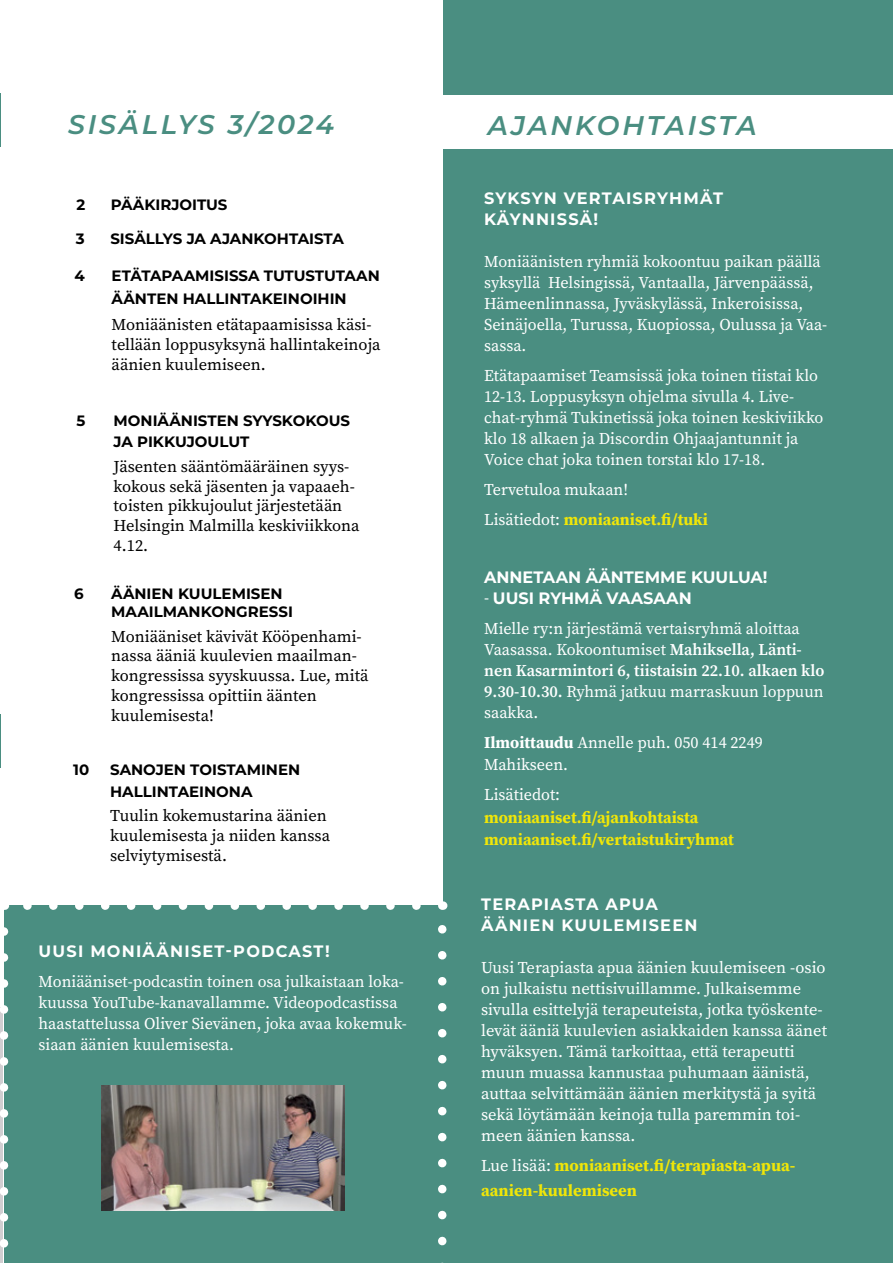
<style>
.page{position:relative;width:893px;height:1263px;background:#fff}
.page>*{position:absolute;margin:0;border:0;box-sizing:border-box;transform-origin:0 0}
.t1{font:italic 600 27px "Montserrat";letter-spacing:.1em;color:#4a8e81}
.t2{font:16.5px/21px "Source Serif Pro";color:#fff}
.t3{font:16.5px/19.8px "Source Serif Pro";color:#000}
.t4{font:700 16.5px/25.5px "Source Serif Pro";color:#f0e608}
.t5{font:700 16.5px/21px "Montserrat";letter-spacing:.07em;color:#fff}
.t6{font:700 16.5px "Montserrat";color:#fff}
.t7{font:700 15px/21px "Montserrat";color:#000}
.s1{font-weight:700;color:#f0e608}
.s2{font-family:"Source Serif Pro";font-weight:400}
.s3{font-weight:600}
.s4{font-weight:700}
.s5{font-weight:400;color:#fff}
</style>
<div class="page">
<hr style="left:0;top:93px;width:1px;height:54px;background:#4a8e81">
<div style="left:444px;top:0;width:449px;height:1263px;background:#4a8e81"></div>
<div style="left:4px;top:95px;width:889px;height:54px;background:#fff"></div>
<div style="left:4px;top:906px;width:438px;height:357px;background:#4a8e81"></div>
<svg style="left:17px;top:905px;width:399px;height:5px"></svg>
<svg style="left:0;top:931px;width:8px;height:332px"></svg>
<svg style="left:438px;top:918px;width:8px;height:345px"></svg>
<hr style="left:0;top:714px;width:1px;height:54px;background:#4a8e81">
<img style="left:102px;top:1086px;width:242px;height:124px">
<h1 class="t1" style="left:68px;top:106px;width:267px">SISÄLLYS 3/2024</h1>
<h1 class="t1" style="left:488px;top:107px;width:270px">AJANKOHTAISTA</h1>
<p class="t7" style="left:76px;top:193px;width:10px">2</p>
<p class="t7" style="left:111px;top:193px;width:118px">PÄÄKIRJOITUS</p>
<p class="t7" style="left:76px;top:227px;width:10px">3</p>
<p class="t7" style="left:110px;top:227px;width:235px">SISÄLLYS JA AJANKOHTAISTA</p>
<p class="t7" style="left:75px;top:265px;width:12px">4</p>
<p class="t7" style="left:112px;top:264px;width:270px;line-height:22.5px">ETÄTAPAAMISISSA TUTUSTUTAAN<br>ÄÄNTEN HALLINTAKEINOIHIN</p>
<p class="t3" style="left:112px;top:315px;width:270px">Moniäänisten etätapaamisissa käsi&shy;tellään loppusyksynä hallintakeinoja äänien kuulemiseen.</p>
<p class="t7" style="left:77px;top:409px;width:10px">5</p>
<p class="t7" style="left:114px;top:409px;width:238px">MONIÄÄNISTEN SYYSKOKOUS<br>JA PIKKUJOULUT</p>
<p class="t3" style="left:114px;top:456px;width:247px">Jäsenten sääntömääräinen syys&shy;kokous sekä jäsenten ja vapaaeh&shy;toisten pikkujoulut järjestetään<br>Helsingin Malmilla keskiviikkona<br>4.12.</p>
<p class="t7" style="left:74px;top:583px;width:11px">6</p>
<p class="t7" style="left:111px;top:584px;width:183px;line-height:18px">ÄÄNIEN KUULEMISEN<br>MAAILMANKONGRESSI</p>
<p class="t3" style="left:111px;top:626px;width:259px">Moniääniset kävivät Kööpenhami&shy;nassa ääniä kuulevien maailman&shy;kongressissa syyskuussa. Lue, mitä kongressissa opittiin äänten kuulemisesta!</p>
<p class="t7" style="left:73px;top:758px;width:18px">10</p>
<p class="t7" style="left:110px;top:757px;width:192px;line-height:22.2px">SANOJEN TOISTAMINEN<br>HALLINTAEINONA</p>
<p class="t3" style="left:110px;top:806px;width:222px">Tuulin kokemustarina äänien kuulemisesta ja niiden kanssa selviytymisestä.</p>
<p class="t5" style="left:39px;top:940px;width:293px">UUSI MONIÄÄNISET-PODCAST!</p>
<p class="t2" style="left:39px;top:971px;width:370px">Moniääniset-podcastin toinen osa julkaistaan loka&shy;kuussa YouTube-kanavallamme. Videopodcastissa haastattelussa Oliver Sievänen, joka avaa kokemuk&shy;siaan äänien kuulemisesta.</p>
<p class="t5" style="left:484px;top:187px;width:240px">SYKSYN VERTAISRYHMÄT<br>KÄYNNISSÄ!</p>
<p class="t2" style="left:484px;top:251px;width:345px">Moniäänisten ryhmiä kokoontuu paikan päällä syksyllä Helsingissä, Vantaalla, Järvenpäässä, Hämeenlinnassa, Jyväskylässä, Inkeroisissa, Seinäjoella, Turussa, Kuopiossa, Oulussa ja Vaa&shy;sassa.</p>
<p class="t2" style="left:484px;top:365px;width:341px">Etätapaamiset Teamsissä joka toinen tiistai klo 12-13. Loppusyksyn ohjelma sivulla 4. Live&shy;chat-ryhmä Tukinetissä joka toinen keskiviikko klo 18 alkaen ja Discordin Ohjaajantunnit ja Voice chat joka toinen torstai klo 17-18.</p>
<p class="t2" style="left:484px;top:475px;width:225px;line-height:30px">Tervetuloa mukaan!<br>Lisätiedot: <span class="s1">moniaaniset.fi/tuki</span></p>
<p class="t6" style="left:484px;top:565px;width:285px">ANNETAAN ÄÄNTEMME KUULUA!</p>
<p class="t6" style="left:484px;top:586px;width:209px"><span class="s2">-</span> UUSI RYHMÄ VAASAAN</p>
<p class="t2" style="left:484px;top:618px;width:342px">Mielle ry:n järjestämä vertaisryhmä aloittaa Vaasassa. Kokoontumiset <span class="s3">Mahiksella, Länti&shy;nen Kasarmintori 6, tiistaisin 22.10. alkaen klo 9.30-10.30.</span> Ryhmä jatkuu marraskuun loppuun saakka.</p>
<p class="t2" style="left:484px;top:731px;width:280px;line-height:22.5px"><span class="s4">Ilmoittaudu</span> Annelle puh. 050 414 2249<br>Mahikseen.</p>
<p class="t2" style="left:484px;top:784px;width:78px">Lisätiedot:</p>
<p class="t4" style="left:484px;top:806px;width:251px;line-height:22.5px">moniaaniset.fi/ajankohtaista moniaaniset.fi/vertaistukiryhmat</p>
<p class="t5" style="left:481px;top:893px;width:218px">TERAPIASTA APUA<br>ÄÄNIEN KUULEMISEEN</p>
<p class="t2" style="left:481px;top:957px;width:347px">Uusi Terapiasta apua äänien kuulemiseen -osio on julkaistu nettisivuillamme. Julkaisemme sivulla esittelyjä terapeuteista, jotka työskente&shy;levät ääniä kuulevien asiakkaiden kanssa äänet hyväksyen. Tämä tarkoittaa, että terapeutti muun muassa kannustaa puhumaan äänistä, auttaa selvittämään äänien merkitystä ja syitä sekä löytämään keinoja tulla paremmin toi&shy;meen äänien kanssa.</p>
<p class="t4" style="left:481px;top:1152px;width:316px"><span class="s5">Lue lisää:</span> moniaaniset.fi/terapiasta-apua&shy;aanien-kuulemiseen</p>
</div>
